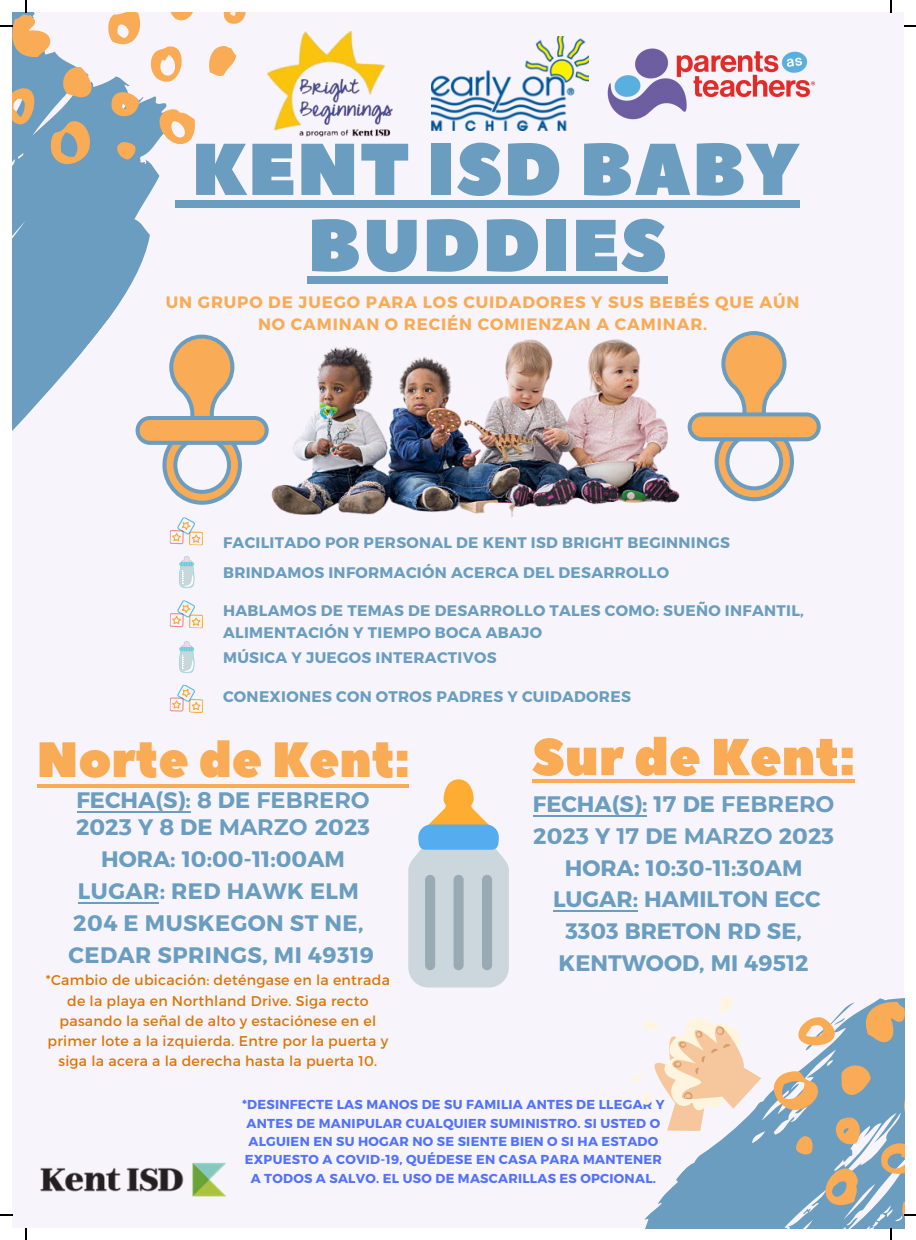
<style>
.page{position:relative;width:916px;height:1240px;background:#fff}
.page>*{position:absolute;margin:0;border:0;box-sizing:border-box;transform-origin:0 0}
.t1{font:73.05px/76.1px "Peace Sans";letter-spacing:.02em;color:#6a9dbf;text-align:center}
.t2{font:51.9px "Peace Sans";color:#f9ab55}
.t3{font:49.5px "Peace Sans";color:#f9ab55}
.t4{font:700 22.35px/31.8px "Montserrat";color:#6a9dbf}
.t5{font:700 22.35px/31.8px "Montserrat";letter-spacing:.02em;color:#6a9dbf;text-align:center}
.t6{font:700 16.5px/22px "Montserrat";letter-spacing:.055em;color:#f9ab55;text-align:center}
.t7{font:700 15.3px/21.8px "Montserrat";letter-spacing:.02em;color:#6a9dbf}
.t8{font:14.1px/20.2px "Montserrat";letter-spacing:.02em;color:#db7608;text-align:center}
.t9{font:700 12.9px/18.3px "Montserrat";letter-spacing:.02em;color:#5271ff;text-align:center}
</style>
<div class="page">
<div style="left:12px;top:12px;width:891px;height:1215px;background:#f7f5fb"></div>
<svg style="left:12px;top:39px;width:224px;height:550px"></svg>
<svg style="left:223px;top:12px;width:23px;height:12px"></svg>
<svg style="left:207px;top:46px;width:29px;height:32px"></svg>
<svg style="left:58px;top:65px;width:40px;height:34px"></svg>
<svg style="left:12px;top:85px;width:30px;height:40px"></svg>
<svg style="left:50px;top:119px;width:43px;height:45px;background:#b0a38a"></svg>
<svg style="left:106px;top:12px;width:93px;height:148px"></svg>
<img style="left:276px;top:276px;width:404px;height:241px">
<div style="left:175px;top:200px;width:16px;height:7px;background:#6a9dbf"></div>
<div style="left:191px;top:200px;width:608px;height:7px;background:#6a9dbf"></div>
<div style="left:307px;top:276px;width:360px;height:7px;background:#6a9dbf"></div>
<svg style="left:177px;top:555px;width:19px;height:33px"></svg>
<svg style="left:169px;top:600px;width:34px;height:28px"></svg>
<svg style="left:179px;top:641px;width:16px;height:32px"></svg>
<svg style="left:169px;top:685px;width:34px;height:28px"></svg>
<img style="left:267px;top:31px;width:125px;height:105px">
<img style="left:431px;top:37px;width:157px;height:93px">
<img style="left:40px;top:1162px;width:186px;height:35px">
<svg style="left:687px;top:331px;width:134px;height:171px"></svg>
<svg style="left:128px;top:327px;width:148px;height:218px"></svg>
<svg style="left:379px;top:779px;width:158px;height:209px"></svg>
<svg style="left:532px;top:779px;width:322px;height:3px"></svg>
<img style="left:607px;top:48px;width:207px;height:72px">
<svg style="left:0;top:0;width:50px;height:59px"></svg>
<svg style="left:890px;top:0;width:1px;height:12px"></svg>
<svg style="left:0;top:1214px;width:12px;height:1px"></svg>
<svg style="left:631px;top:996px;width:284px;height:243px"></svg>
<svg style="left:37px;top:783px;width:372px;height:4px"></svg>
<hr style="left:77px;top:811px;width:113px;height:1px;background:#6a9dbf">
<hr style="left:78px;top:901px;width:81px;height:2px;background:#6a9dbf">
<hr style="left:533px;top:814px;width:113px;height:2px;background:#6a9dbf">
<hr style="left:553px;top:910px;width:84px;height:2px;background:#6a9dbf">
<h1 class="t1" style="left:191px;top:134px;width:608px">KENT ISD BABY<br>BUDDIES</h1>
<p class="t6" style="left:166px;top:291px;width:635px">UN GRUPO DE JUEGO PARA LOS CUIDADORES Y SUS BEBÉS QUE AÚN<br>NO CAMINAN O RECIÉN COMIENZAN A CAMINAR.</p>
<p class="t7" style="left:223px;top:530px;width:508px">FACILITADO POR PERSONAL DE KENT ISD BRIGHT BEGINNINGS</p>
<p class="t7" style="left:223px;top:560px;width:447px">BRINDAMOS INFORMACIÓN ACERCA DEL DESARROLLO</p>
<p class="t7" style="left:223px;top:599px;width:582px">HABLAMOS DE TEMAS DE DESARROLLO TALES COMO: SUEÑO INFANTIL,<br>ALIMENTACIÓN Y TIEMPO BOCA ABAJO</p>
<p class="t7" style="left:223px;top:645px;width:275px">MÚSICA Y JUEGOS INTERACTIVOS</p>
<p class="t7" style="left:223px;top:685px;width:409px">CONEXIONES CON OTROS PADRES Y CUIDADORES</p>
<h3 class="t3" style="left:37px;top:727px;width:374px">Norte de Kent:</h3>
<h3 class="t4" style="left:76px;top:785px;width:295px;line-height:26.8px">FECHA(S): 8 DE FEBRERO<br>2023 Y 8 DE MARZO 2023</h3>
<h3 class="t5" style="left:68px;top:841px;width:307px">HORA: 10:00-11:00AM<br>LUGAR: RED HAWK ELM<br>204 E MUSKEGON ST NE,<br>CEDAR SPRINGS, MI 49319</h3>
<p class="t8" style="left:46px;top:969px;width:345px">*Cambio de ubicación: deténgase en la entrada de la playa en Northland Drive. Siga recto pasando la señal de alto y estaciónese en el primer lote a la izquierda. Entre por la puerta y siga la acera a la derecha hasta la puerta 10.</p>
<h2 class="t2" style="left:532px;top:722px;width:324px">Sur de Kent:</h2>
<h3 class="t4" style="left:532px;top:786px;width:303px;text-align:center">FECHA(S): 17 DE FEBRERO<br>2023 Y 17 DE MARZO 2023<br>HORA: 10:30-11:30AM<br>LUGAR: HAMILTON ECC<br>3303 BRETON RD SE,<br>KENTWOOD, MI 49512</h3>
<p class="t9" style="left:242px;top:1094px;width:424px">*DESINFECTE LAS MANOS DE SU FAMILIA ANTES DE LLEGAR Y ANTES DE MANIPULAR CUALQUIER SUMINISTRO. SI USTED O ALGUIEN EN SU HOGAR NO SE SIENTE BIEN O SI HA ESTADO EXPUESTO A COVID-19, QUÉDESE EN CASA PARA MANTENER A TODOS A SALVO. EL USO DE MASCARILLAS ES OPCIONAL.</p>
</div>
